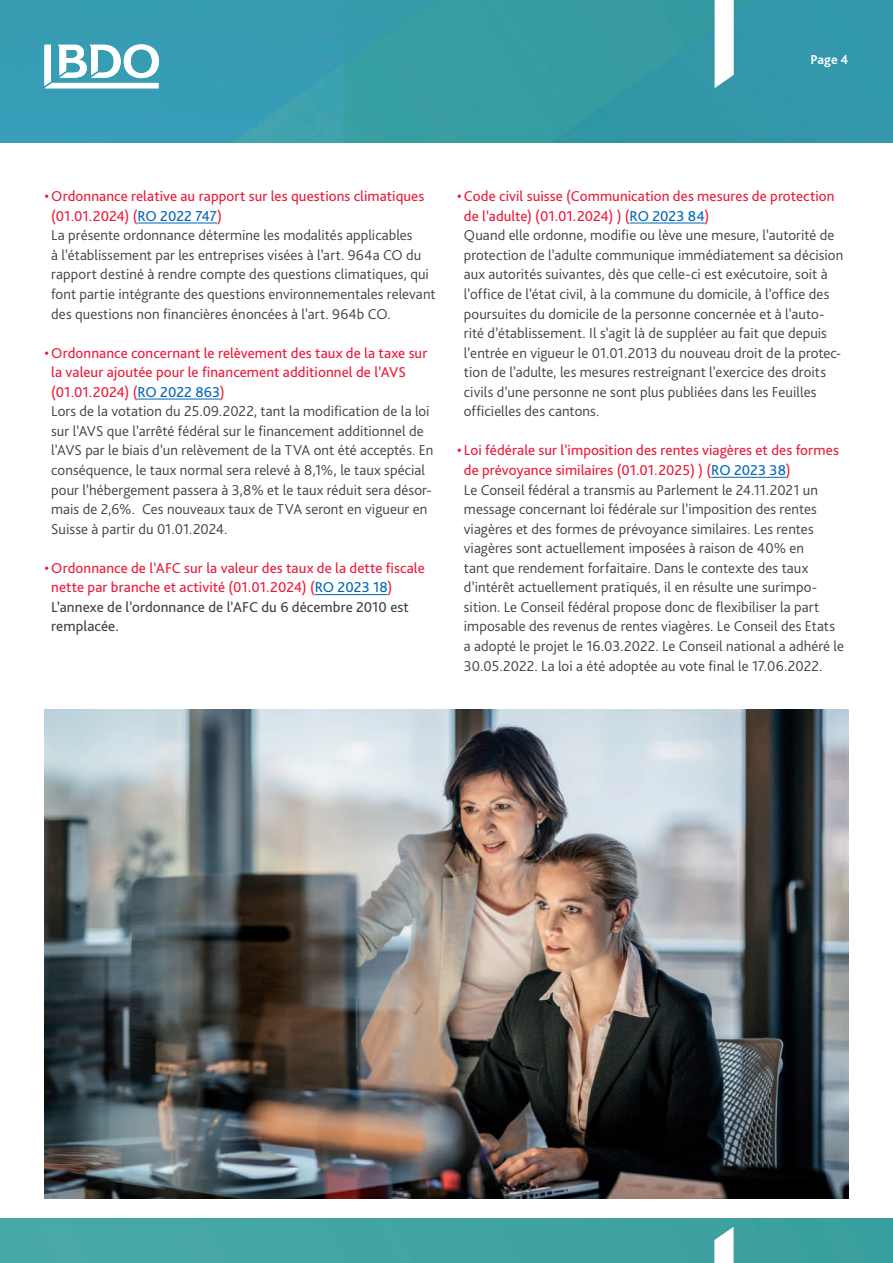
<style>
.page{position:relative;width:893px;height:1263px;background:#fff}
.page>*{position:absolute;margin:0;border:0;box-sizing:border-box;transform-origin:0 0}
.t1{font:300 15px/19.5px "Bliss Pro";color:#414140}
.t2{font:15px/19.5px "Bliss Pro";letter-spacing:.005em;color:#ed1a3a}
.t3{font:700 13.5px "Bliss Pro";color:#fff}
.s1{font-weight:400;color:#ed1a3a}
.s2{font-weight:400;color:#0166b3}
.s3{color:#0166b3}
.s4{color:#414140}
</style>
<div class="page">
<img style="left:0;top:0;width:892px;height:143px">
<div style="left:0;top:1218px;width:892px;height:45px;background:#42a4a1"></div>
<svg style="left:714px;top:1227px;width:19px;height:36px"></svg>
<svg style="left:714px;top:0;width:19px;height:88px"></svg>
<svg style="left:44px;top:44px;width:115px;height:44px"></svg>
<hr style="left:137px;top:223px;width:80px;height:1px;background:#0166b3">
<hr style="left:137px;top:399px;width:83px;height:1px;background:#0166b3">
<hr style="left:315px;top:594px;width:72px;height:1px;background:#0166b3">
<hr style="left:629px;top:223px;width:75px;height:1px;background:#0166b3">
<hr style="left:711px;top:477px;width:74px;height:1px;background:#0166b3">
<img style="left:44px;top:710px;width:804px;height:489px">
<p class="t3" style="left:810px;top:55px;width:40px">Page 4</p>
<p class="t1" style="left:51px;top:188px;width:386px;text-indent:-7px"><span class="s1">• Ordonnance relative au rapport sur les questions climatiques (01.01.2024) (</span><span class="s2">RO 2022 747</span><span class="s1">)<br></span>La présente ordonnance détermine les modalités applicables<br>à l’établissement par les entreprises visées à l’art. 964a CO du rapport destiné à rendre compte des questions climatiques, qui font partie intégrante des questions environnementales relevant des questions non financières énoncées à l’art. 964b CO.</p>
<p class="t1" style="left:51px;top:344px;width:384px;text-indent:-7px"><span class="s1">• Ordonnance concernant le relèvement des taux de la taxe sur la valeur ajoutée pour le financement additionnel de l’AVS (01.01.2024) (</span><span class="s2">RO 2022 863</span><span class="s1">)<br></span>Lors de la votation du 25.09.2022, tant la modification de la loi sur l’AVS que l’arrêté fédéral sur le financement additionnel de l’AVS par le biais d’un relèvement de la TVA ont été acceptés. En conséquence, le taux normal sera relevé à 8,1%, le taux spécial pour l’hébergement passera à 3,8% et le taux réduit sera désor&shy;mais de 2,6%. Ces nouveaux taux de TVA seront en vigueur en Suisse à partir du 01.01.2024.</p>
<p class="t2" style="left:51px;top:559px;width:375px;text-indent:-7px">• Ordonnance de l’AFC sur la valeur des taux de la dette fiscale nette par branche et activité (01.01.2024) (<span class="s3">RO 2023 18</span>)<br><span class="s4">L’annexe de l’ordonnance de l’AFC du 6 décembre 2010 est remplacée.</span></p>
<p class="t1" style="left:464px;top:188px;width:381px;text-indent:-7px"><span class="s1">• Code civil suisse (Communication des mesures de protection de l’adulte) (01.01.2024) ) (</span><span class="s2">RO 2023 84</span><span class="s1">)<br></span>Quand elle ordonne, modifie ou lève une mesure, l’autorité de protection de l’adulte communique immédiatement sa décision aux autorités suivantes, dès que celle-ci est exécutoire, soit à l’office de l’état civil, à la commune du domicile, à l’office des poursuites du domicile de la personne concernée et à l’auto&shy;rité d’établissement. Il s’agit là de suppléer au fait que depuis l’entrée en vigueur le 01.01.2013 du nouveau droit de la protec&shy;tion de l’adulte, les mesures restreignant l’exercice des droits civils d’une personne ne sont plus publiées dans les Feuilles officielles des cantons.</p>
<p class="t1" style="left:464px;top:442px;width:381px;text-indent:-7px"><span class="s1">• Loi fédérale sur l’imposition des rentes viagères et des formes de prévoyance similaires (01.01.2025) ) (</span><span class="s2">RO 2023 38</span><span class="s1">)<br></span>Le Conseil fédéral a transmis au Parlement le 24.11.2021 un message concernant loi fédérale sur l’imposition des rentes viagères et des formes de prévoyance similaires. Les rentes viagères sont actuellement imposées à raison de 40% en<br>tant que rendement forfaitaire. Dans le contexte des taux d’intérêt actuellement pratiqués, il en résulte une surimpo&shy;sition. Le Conseil fédéral propose donc de flexibiliser la part imposable des revenus de rentes viagères. Le Conseil des Etats a adopté le projet le 16.03.2022. Le Conseil national a adhéré le 30.05.2022. La loi a été adoptée au vote final le 17.06.2022.</p>
</div>
